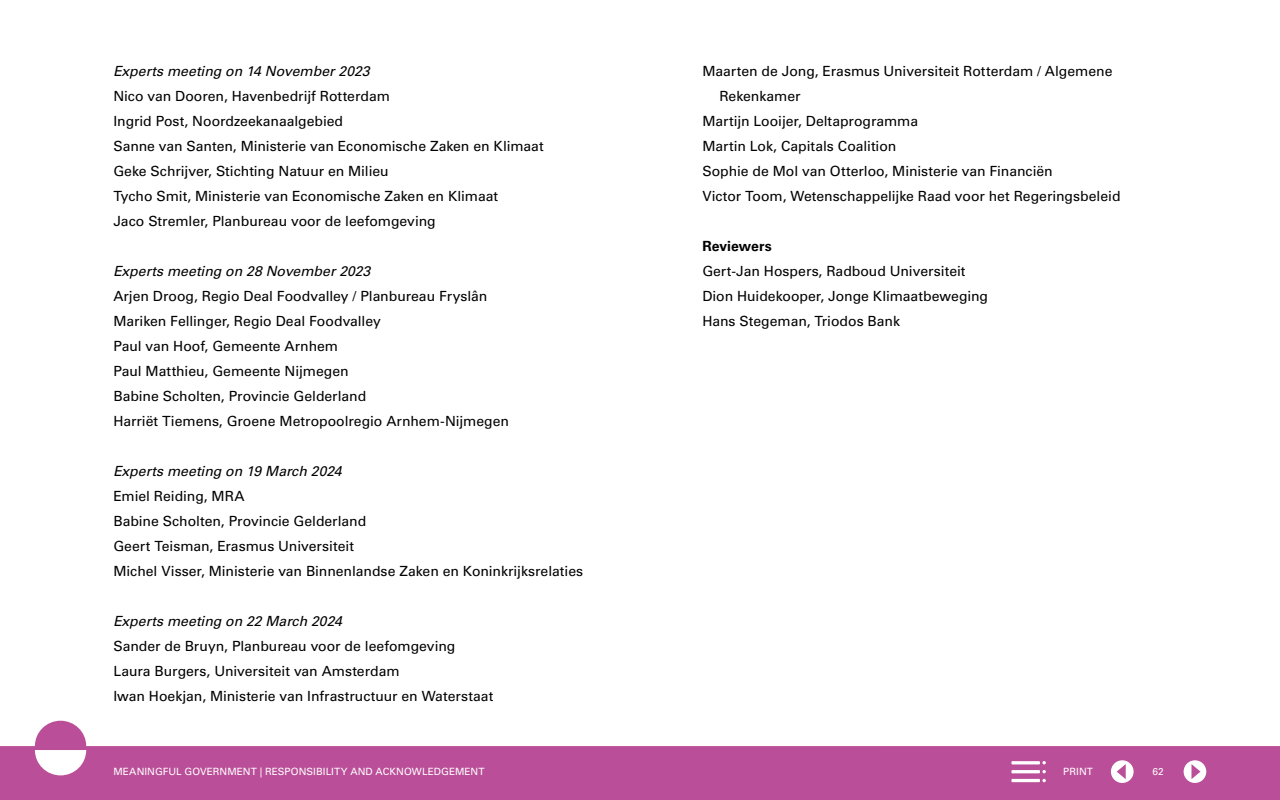
<style>
.page{position:relative;width:1280px;height:800px;background:#fff}
.page>*{position:absolute;margin:0;border:0;box-sizing:border-box;transform-origin:0 0}
.platte_tekst__P{font:14px/25px "Univers LT Std";letter-spacing:-.005em;color:#000}
.Alineakop_cursief__H3{font:italic 14px "Univers LT Std";color:#000}
.Alinea_kop_vet__H3{font:700 14px "Univers LT Std";color:#000}
.t1{font:10px "Univers LT Std";letter-spacing:.005em;color:#fff}
</style>
<div class="page">
<svg style="left:0;top:721px;width:1280px;height:79px;fill:#ba4e98"></svg>
<div style="left:1111px;top:760px;width:23px;height:23px;background:#fff;border-radius:50%"></div>
<svg style="left:1117px;top:764px;width:9px;height:15px"></svg>
<div style="left:1184px;top:760px;width:22px;height:23px;background:#fff;border-radius:50%"></div>
<svg style="left:1191px;top:764px;width:10px;height:15px"></svg>
<svg style="left:1042px;top:779px;width:4px;height:3px"></svg>
<hr style="left:1011px;top:779px;width:29px;height:3px;background:#fff">
<hr style="left:1011px;top:770px;width:29px;height:3px;background:#fff">
<svg style="left:1042px;top:770px;width:4px;height:3px"></svg>
<hr style="left:1011px;top:761px;width:29px;height:3px;background:#fff">
<svg style="left:1042px;top:761px;width:4px;height:3px"></svg>
<h3 class="Alineakop_cursief__H3" style="left:113px;top:63px;width:258px">Experts meeting on 14 November 2023</h3>
<p class="platte_tekst__P" style="left:113px;top:84px;width:278px">Nico van Dooren, Havenbedrijf Rotterdam</p>
<p class="platte_tekst__P" style="left:113px;top:109px;width:231px">Ingrid Post, Noordzeekanaalgebied</p>
<p class="platte_tekst__P" style="left:113px;top:134px;width:432px">Sanne van Santen, Ministerie van Economische Zaken en Klimaat</p>
<p class="platte_tekst__P" style="left:113px;top:159px;width:277px">Geke Schrijver, Stichting Natuur en Milieu</p>
<p class="platte_tekst__P" style="left:113px;top:184px;width:386px">Tycho Smit, Ministerie van Economische Zaken en Klimaat</p>
<p class="platte_tekst__P" style="left:113px;top:209px;width:324px">Jaco Stremler, Planbureau voor de leefomgeving</p>
<h3 class="Alineakop_cursief__H3" style="left:113px;top:263px;width:259px">Experts meeting on 28 November 2023</h3>
<p class="platte_tekst__P" style="left:113px;top:284px;width:376px">Arjen Droog, Regio Deal Foodvalley / Planbureau Fryslân</p>
<p class="platte_tekst__P" style="left:113px;top:309px;width:269px">Mariken Fellinger, Regio Deal Foodvalley</p>
<p class="platte_tekst__P" style="left:113px;top:334px;width:226px">Paul van Hoof, Gemeente Arnhem</p>
<p class="platte_tekst__P" style="left:113px;top:359px;width:237px">Paul Matthieu, Gemeente Nijmegen</p>
<p class="platte_tekst__P" style="left:113px;top:384px;width:254px">Babine Scholten, Provincie Gelderland</p>
<p class="platte_tekst__P" style="left:113px;top:409px;width:397px">Harriët Tiemens, Groene Metropoolregio Arnhem-Nijmegen</p>
<h3 class="Alineakop_cursief__H3" style="left:113px;top:463px;width:230px">Experts meeting on 19 March 2024</h3>
<p class="platte_tekst__P" style="left:113px;top:484px;width:133px">Emiel Reiding, MRA</p>
<p class="platte_tekst__P" style="left:113px;top:509px;width:254px">Babine Scholten, Provincie Gelderland</p>
<p class="platte_tekst__P" style="left:113px;top:534px;width:242px">Geert Teisman, Erasmus Universiteit</p>
<p class="platte_tekst__P" style="left:113px;top:559px;width:471px">Michel Visser, Ministerie van Binnenlandse Zaken en Koninkrijksrelaties</p>
<h3 class="Alineakop_cursief__H3" style="left:113px;top:613px;width:230px">Experts meeting on 22 March 2024</h3>
<p class="platte_tekst__P" style="left:113px;top:634px;width:344px">Sander de Bruyn, Planbureau voor de leefomgeving</p>
<p class="platte_tekst__P" style="left:113px;top:659px;width:288px">Laura Burgers, Universiteit van Amsterdam</p>
<p class="platte_tekst__P" style="left:113px;top:684px;width:382px">Iwan Hoekjan, Ministerie van Infrastructuur en Waterstaat</p>
<p class="platte_tekst__P" style="left:719px;top:59px;width:395px;text-indent:-17px">Maarten de Jong, Erasmus Universiteit Rotterdam / Algemene<br>Rekenkamer</p>
<p class="platte_tekst__P" style="left:702px;top:109px;width:217px">Martijn Looijer, Deltaprogramma</p>
<p class="platte_tekst__P" style="left:702px;top:134px;width:196px">Martin Lok, Capitals Coalition</p>
<p class="platte_tekst__P" style="left:702px;top:159px;width:352px">Sophie de Mol van Otterloo, Ministerie van Financiën</p>
<p class="platte_tekst__P" style="left:702px;top:184px;width:420px">Victor Toom, Wetenschappelijke Raad voor het Regeringsbeleid</p>
<h3 class="Alinea_kop_vet__H3" style="left:702px;top:238px;width:71px">Reviewers</h3>
<p class="platte_tekst__P" style="left:702px;top:259px;width:265px">Gert-Jan Hospers, Radboud Universiteit</p>
<p class="platte_tekst__P" style="left:702px;top:284px;width:287px">Dion Huidekooper, Jonge Klimaatbeweging</p>
<p class="platte_tekst__P" style="left:702px;top:309px;width:199px">Hans Stegeman, Triodos Bank</p>
<p class="t1" style="left:113px;top:766px;width:373px">MEANINGFUL GOVERNMENT | RESPONSIBILITY AND ACKNOWLEDGEMENT</p>
<p class="t1" style="left:1063px;top:765px;width:31px">PRINT</p>
<p class="t1" style="left:1153px;top:766px;width:13px">62</p>
</div>
